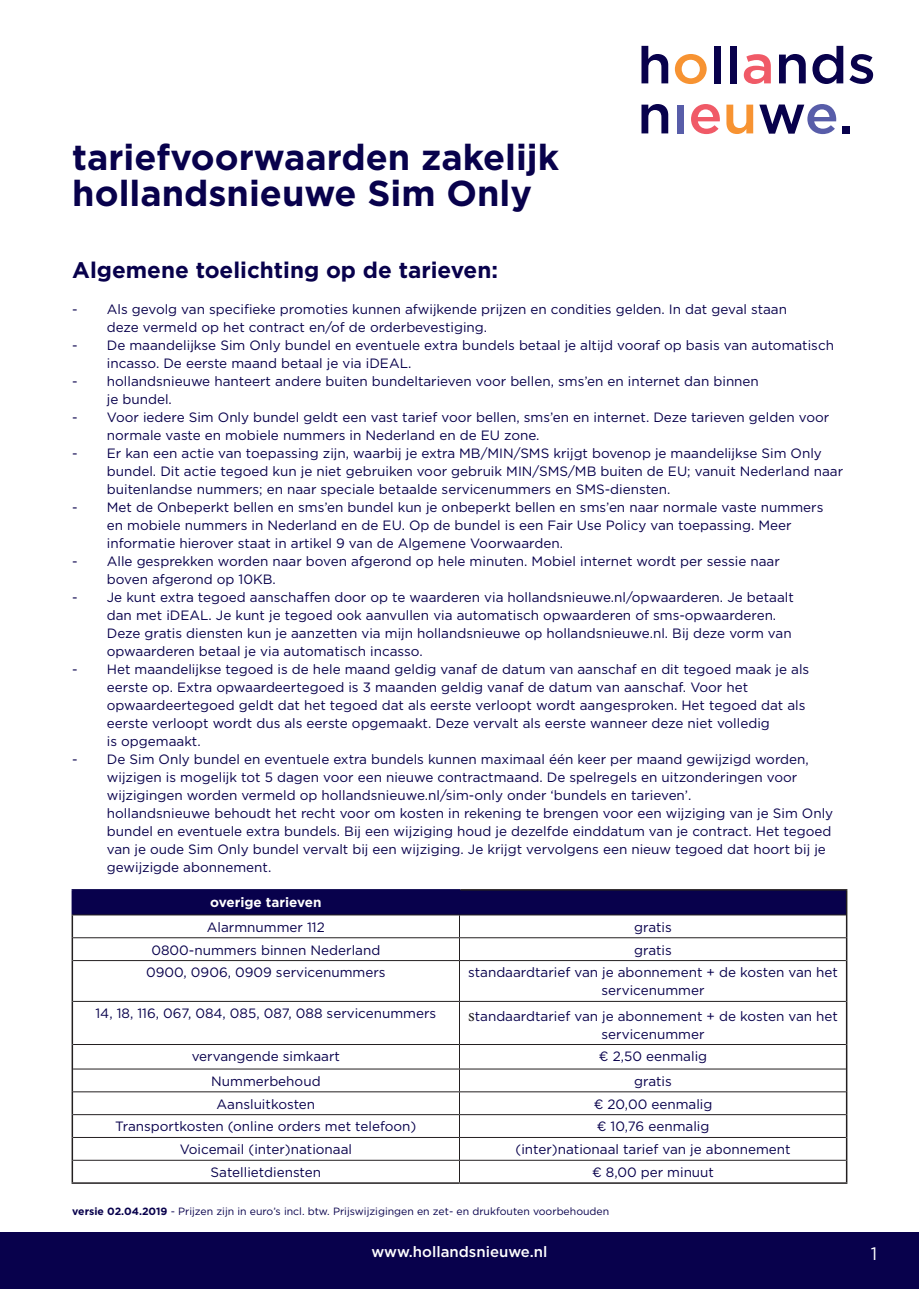
<style>
.page{position:relative;width:919px;height:1289px;background:#fff}
.page>*{position:absolute;margin:0;border:0;box-sizing:border-box;transform-origin:0 0}
.t1{font:700 36px/36px "Gotham";color:#08014c}
.t2{font:700 22.5px "Gotham";color:#08014c}
.t3{font:18px "Gotham";color:#fff}
.t4{font:500 15px "Gotham";color:#fff}
.t5{font:13.5px/18px "Gotham";color:#08014c}
.t6{font:700 13.5px "Gotham";color:#fff}
.t7{font:10.5px "Gotham";color:#08014c}
.s1{font-family:"Minion Pro";font-size:18px;color:#231f20}
.s2{font-weight:700}
</style>
<div class="page">
<svg style="left:641px;top:46px;width:27px;height:37px"></svg>
<svg style="left:674px;top:54px;width:32px;height:30px"></svg>
<div style="left:713px;top:46px;width:7px;height:37px;background:#08014c"></div>
<div style="left:730px;top:46px;width:6px;height:37px;background:#08014c"></div>
<svg style="left:743px;top:54px;width:27px;height:30px"></svg>
<svg style="left:779px;top:54px;width:26px;height:29px"></svg>
<svg style="left:812px;top:46px;width:31px;height:38px"></svg>
<svg style="left:849px;top:54px;width:24px;height:30px"></svg>
<svg style="left:641px;top:104px;width:27px;height:29px"></svg>
<div style="left:676px;top:105px;width:7px;height:28px;background:#585da9"></div>
<svg style="left:691px;top:104px;width:28px;height:30px"></svg>
<svg style="left:726px;top:105px;width:27px;height:29px"></svg>
<svg style="left:759px;top:104px;width:77px;height:30px"></svg>
<div style="left:842px;top:126px;width:7px;height:7px;background:#08014c"></div>
<div style="left:0;top:1232px;width:918px;height:56px;background:#08014c"></div>
<hr style="left:460px;top:889px;width:387px;height:1px;background:#231f20">
<hr style="left:845px;top:890px;width:2px;height:24px;background:#231f20">
<hr style="left:845px;top:914px;width:2px;height:23px;background:#231f20">
<hr style="left:845px;top:937px;width:2px;height:23px;background:#231f20">
<hr style="left:72px;top:960px;width:1px;height:41px;background:#231f20">
<hr style="left:845px;top:960px;width:2px;height:41px;background:#231f20">
<hr style="left:72px;top:1001px;width:1px;height:43px;background:#231f20">
<hr style="left:845px;top:1001px;width:2px;height:43px;background:#231f20">
<hr style="left:845px;top:1044px;width:2px;height:24px;background:#231f20">
<hr style="left:845px;top:1068px;width:2px;height:23px;background:#231f20">
<hr style="left:845px;top:1091px;width:2px;height:23px;background:#231f20">
<hr style="left:845px;top:1114px;width:2px;height:23px;background:#231f20">
<hr style="left:845px;top:1137px;width:2px;height:23px;background:#231f20">
<svg style="left:72px;top:1044px;width:1px;height:138px"></svg>
<hr style="left:845px;top:1160px;width:2px;height:22px;background:#231f20">
<hr style="left:72px;top:1182px;width:387px;height:1px;background:#231f20">
<hr style="left:459px;top:1182px;width:388px;height:1px;background:#231f20">
<svg style="left:72px;top:889px;width:774px;height:71px"></svg>
<hr style="left:73px;top:960px;width:386px;height:1px;background:#231f20">
<hr style="left:459px;top:960px;width:386px;height:1px;background:#231f20">
<hr style="left:459px;top:960px;width:1px;height:41px;background:#231f20">
<hr style="left:73px;top:1001px;width:386px;height:1px;background:#231f20">
<hr style="left:459px;top:1001px;width:386px;height:1px;background:#231f20">
<hr style="left:459px;top:1001px;width:1px;height:43px;background:#231f20">
<hr style="left:73px;top:1044px;width:386px;height:1px;background:#231f20">
<hr style="left:459px;top:1044px;width:386px;height:1px;background:#231f20">
<hr style="left:73px;top:1068px;width:386px;height:1px;background:#231f20">
<hr style="left:459px;top:1068px;width:386px;height:1px;background:#231f20">
<hr style="left:73px;top:1091px;width:386px;height:1px;background:#231f20">
<hr style="left:459px;top:1091px;width:386px;height:1px;background:#231f20">
<hr style="left:73px;top:1114px;width:386px;height:1px;background:#231f20">
<hr style="left:459px;top:1114px;width:386px;height:1px;background:#231f20">
<hr style="left:73px;top:1137px;width:386px;height:1px;background:#231f20">
<hr style="left:459px;top:1137px;width:386px;height:1px;background:#231f20">
<hr style="left:73px;top:1159px;width:386px;height:1px;background:#231f20">
<hr style="left:459px;top:1159px;width:386px;height:1px;background:#231f20">
<svg style="left:459px;top:1044px;width:1px;height:138px"></svg>
<p class="t1" style="left:72px;top:139px;width:488px">tariefvoorwaarden zakelijk hollandsnieuwe Sim Only</p>
<p class="t2" style="left:72px;top:256px;width:427px">Algemene toelichting op de tarieven:</p>
<p class="t5" style="left:107px;top:300px;width:681px;text-indent:-35px">- Als gevolg van specifieke promoties kunnen afwijkende prijzen en condities gelden. In dat geval staan deze vermeld op het contract en/of de orderbevestiging.</p>
<p class="t5" style="left:107px;top:336px;width:728px;text-indent:-35px">- De maandelijkse Sim Only bundel en eventuele extra bundels betaal je altijd vooraf op basis van automatisch incasso. De eerste maand betaal je via iDEAL.</p>
<p class="t5" style="left:107px;top:372px;width:653px;text-indent:-35px">- hollandsnieuwe hanteert andere buiten bundeltarieven voor bellen, sms’en en internet dan binnen je bundel.</p>
<p class="t5" style="left:107px;top:408px;width:723px;text-indent:-35px">- Voor iedere Sim Only bundel geldt een vast tarief voor bellen, sms’en en internet. Deze tarieven gelden voor normale vaste en mobiele nummers in Nederland en de EU zone.</p>
<p class="t5" style="left:107px;top:444px;width:737px;text-indent:-35px">- Er kan een actie van toepassing zijn, waarbij je extra MB/MIN/SMS krijgt bovenop je maandelijkse Sim Only bundel. Dit actie tegoed kun je niet gebruiken voor gebruik MIN/SMS/MB buiten de EU; vanuit Nederland naar buitenlandse nummers; en naar speciale betaalde servicenummers en SMS-diensten.</p>
<p class="t5" style="left:107px;top:498px;width:718px;text-indent:-35px">- Met de Onbeperkt bellen en sms’en bundel kun je onbeperkt bellen en sms’en naar normale vaste nummers en mobiele nummers in Nederland en de EU. Op de bundel is een Fair Use Policy van toepassing. Meer informatie hierover staat in artikel 9 van de Algemene Voorwaarden.</p>
<p class="t5" style="left:107px;top:552px;width:674px;text-indent:-35px">- Alle gesprekken worden naar boven afgerond op hele minuten. Mobiel internet wordt per sessie naar boven afgerond op 10KB.</p>
<p class="t5" style="left:107px;top:588px;width:688px;text-indent:-35px">- Je kunt extra tegoed aanschaffen door op te waarderen via hollandsnieuwe.nl/opwaarderen. Je betaalt dan met iDEAL. Je kunt je tegoed ook aanvullen via automatisch opwaarderen of sms-opwaarderen.<br>Deze gratis diensten kun je aanzetten via mijn hollandsnieuwe op hollandsnieuwe.nl. Bij deze vorm van opwaarderen betaal je via automatisch incasso.</p>
<p class="t5" style="left:107px;top:660px;width:703px;text-indent:-35px">- Het maandelijkse tegoed is de hele maand geldig vanaf de datum van aanschaf en dit tegoed maak je als eerste op. Extra opwaardeertegoed is 3 maanden geldig vanaf de datum van aanschaf. Voor het opwaardeertegoed geldt dat het tegoed dat als eerste verloopt wordt aangesproken. Het tegoed dat als eerste verloopt wordt dus als eerste opgemaakt. Deze vervalt als eerste wanneer deze niet volledig<br>is opgemaakt.</p>
<p class="t5" style="left:107px;top:750px;width:727px;text-indent:-35px">- De Sim Only bundel en eventuele extra bundels kunnen maximaal één keer per maand gewijzigd worden, wijzigen is mogelijk tot 5 dagen voor een nieuwe contractmaand. De spelregels en uitzonderingen voor wijzigingen worden vermeld op hollandsnieuwe.nl/sim-only onder ‘bundels en tarieven’.<br>hollandsnieuwe behoudt het recht voor om kosten in rekening te brengen voor een wijziging van je Sim Only bundel en eventuele extra bundels. Bij een wijziging houd je dezelfde einddatum van je contract. Het tegoed van je oude Sim Only bundel vervalt bij een wijziging. Je krijgt vervolgens een nieuw tegoed dat hoort bij je gewijzigde abonnement.</p>
<p class="t6" style="left:210px;top:893px;width:113px">overige tarieven</p>
<p class="t5" style="left:207px;top:917px;width:119px">Alarmnummer 112</p>
<p class="t5" style="left:634px;top:917px;width:39px">gratis</p>
<p class="t5" style="left:151px;top:940px;width:230px">0800-nummers binnen Nederland</p>
<p class="t5" style="left:634px;top:940px;width:39px">gratis</p>
<p class="t5" style="left:146px;top:963px;width:241px">0900, 0906, 0909 servicenummers</p>
<p class="t5" style="left:468px;top:963px;width:371px;text-align:center">standaardtarief van je abonnement + de kosten van het servicenummer</p>
<p class="t5" style="left:95px;top:1004px;width:342px">14, 18, 116, 067, 084, 085, 087, 088 servicenummers</p>
<p class="t5" style="left:468px;top:1006px;width:371px;text-align:center"><span class="s1">s</span>tandaardtarief van je abonnement + de kosten van het servicenummer</p>
<p class="t5" style="left:192px;top:1047px;width:150px">vervangende simkaart</p>
<p class="t5" style="left:599px;top:1047px;width:110px">€ 2,50 eenmalig</p>
<p class="t5" style="left:211px;top:1071px;width:111px">Nummerbehoud</p>
<p class="t5" style="left:634px;top:1071px;width:39px">gratis</p>
<p class="t5" style="left:216px;top:1094px;width:100px">Aansluitkosten</p>
<p class="t5" style="left:593px;top:1094px;width:120px">€ 20,00 eenmalig</p>
<p class="t5" style="left:115px;top:1117px;width:303px">Transportkosten (online orders met telefoon)</p>
<p class="t5" style="left:596px;top:1117px;width:114px">€ 10,76 eenmalig</p>
<p class="t5" style="left:180px;top:1140px;width:174px">Voicemail (inter)nationaal</p>
<p class="t5" style="left:515px;top:1140px;width:277px">(inter)nationaal tarief van je abonnement</p>
<p class="t5" style="left:211px;top:1163px;width:112px">Satellietdiensten</p>
<p class="t5" style="left:592px;top:1163px;width:123px">€ 8,00 per minuut</p>
<p class="t7" style="left:72px;top:1204px;width:538px"><span class="s2">versie 02.04.2019</span> - Prijzen zijn in euro’s incl. btw. Prijswijzigingen en zet- en drukfouten voorbehouden</p>
<p class="t4" style="left:371px;top:1242px;width:177px">www.hollandsnieuwe.nl</p>
<h3 class="t3" style="left:870px;top:1242px;width:8px">1</h3>
</div>
